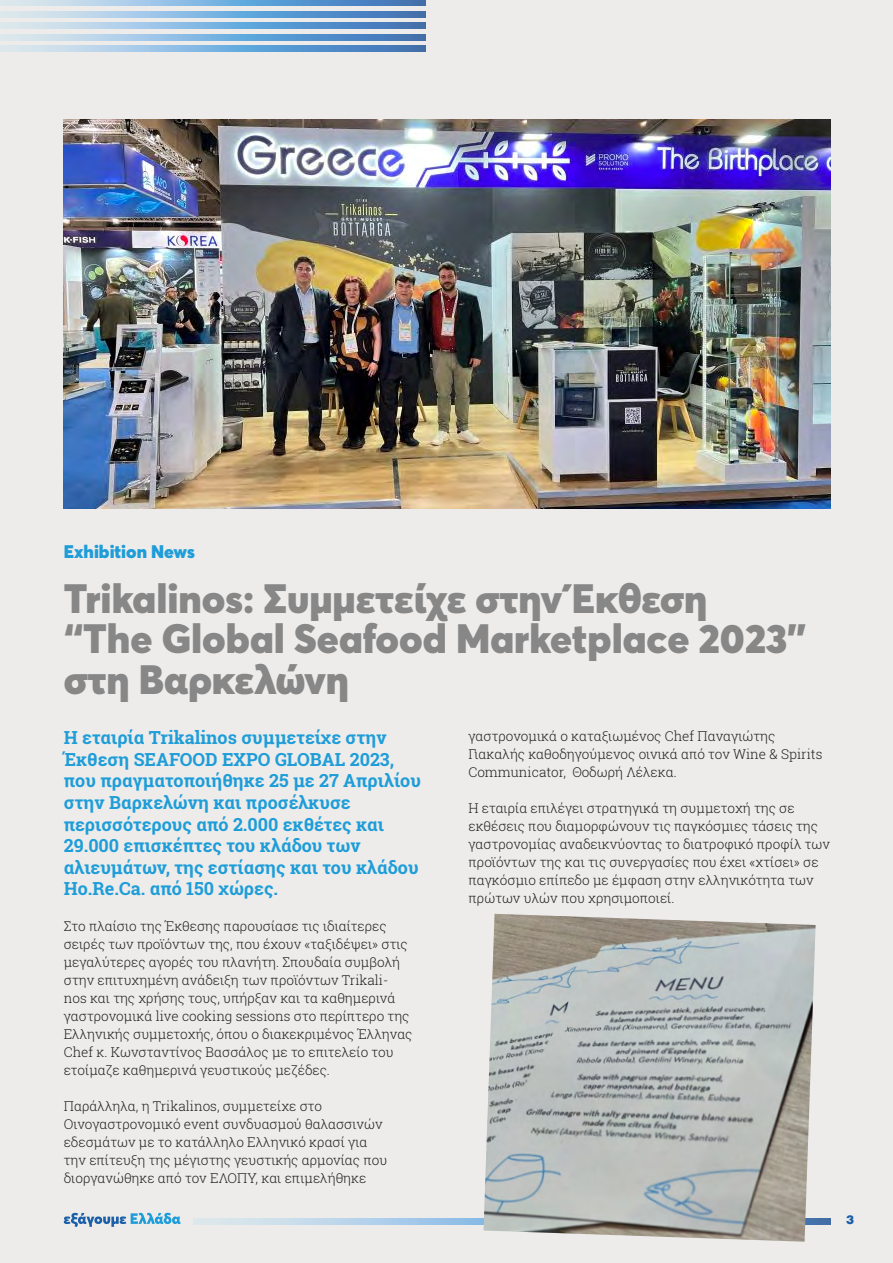
<style>
.page{position:relative;width:893px;height:1263px;background:#edeceb}
.page>*{position:absolute;margin:0;border:0;box-sizing:border-box;transform-origin:0 0}
.t1{font:900 40.5px/40.5px "Averta";color:#888787}
.t2{font:700 18px/21.6px "Roboto Slab";color:#1e9dd8}
.t3{font:900 18px "Averta";color:#1e9dd8}
.t4{font:300 13.5px/18px "Roboto Slab";color:#231f20}
.t5{font:900 12px "UB Helvetica";color:#1b5fa9}
</style>
<div class="page">
<svg style="left:0;top:0;width:426px;height:6px;background:#83b0d9"></svg>
<svg style="left:0;top:23px;width:426px;height:6px;background:#83b0d9"></svg>
<svg style="left:0;top:46px;width:426px;height:5px;background:#83b0d9"></svg>
<svg style="left:0;top:11px;width:426px;height:6px;background:#83b0d9"></svg>
<svg style="left:0;top:34px;width:426px;height:6px;background:#83b0d9"></svg>
<svg style="left:64px;top:1213px;width:117px;height:14px"></svg>
<svg style="left:194px;top:1219px;width:637px;height:5px;background:#b3cfe6"></svg>
<img style="left:64px;top:119px;width:767px;height:389px">
<img style="left:483px;top:914px;width:333px;height:328px">
<h2 class="t3" style="left:64px;top:540px;width:133px">Exhibition News</h2>
<h1 class="t1" style="left:64px;top:578px;width:744px">Trikalinos: Συμμετείχε στην Έκθεση<br>“The Global Seafood Marketplace 2023” στη Βαρκελώνη</h1>
<p class="t2" style="left:64px;top:727px;width:359px">Η εταιρία Trikalinos συμμετείχε στην Έκθεση SEAFOOD EXPO GLOBAL 2023, που πραγματοποιήθηκε 25 με 27 Απριλίου στην Βαρκελώνη και προσέλκυσε περισσότερους από 2.000 εκθέτες και 29.000 επισκέπτες του κλάδου των αλιευμάτων, της εστίασης και του κλάδου Ho.Re.Ca. από 150 χώρες.</p>
<p class="t4" style="left:64px;top:917px;width:350px">Στο πλαίσιο της Έκθεσης παρουσίασε τις ιδιαίτερες σειρές των προϊόντων της, που έχουν «ταξιδέψει» στις μεγαλύτερες αγορές του πλανήτη. Σπουδαία συμβολή στην επιτυχημένη ανάδειξη των προϊόντων Trikali&shy;nos και της χρήσης τους, υπήρξαν και τα καθημερινά γαστρονομικά live cooking sessions στο περίπτερο της Ελληνικής συμμετοχής, όπου ο διακεκριμένος Έλληνας Chef κ. Κωνσταντίνος Βασσάλος με το επιτελείο του ετοίμαζε καθημερινά γευστικούς μεζέδες.</p>
<p class="t4" style="left:64px;top:1097px;width:325px">Παράλληλα, η Trikalinos, συμμετείχε στο Οινογαστρονομικό event συνδυασμού θαλασσινών εδεσμάτων με το κατάλληλο Ελληνικό κρασί για την επίτευξη της μέγιστης γευστικής αρμονίας που διοργανώθηκε από τον ΕΛΟΠΥ, και επιμελήθηκε</p>
<p class="t4" style="left:468px;top:727px;width:355px">γαστρονομικά ο καταξιωμένος Chef Παναγιώτης<br>Γιακαλής καθοδηγούμενος οινικά από τον Wine &amp; Spirits<br>Communicator, Θοδωρή Λέλεκα.</p>
<p class="t4" style="left:468px;top:799px;width:363px">Η εταιρία επιλέγει στρατηγικά τη συμμετοχή της σε εκθέσεις που διαμορφώνουν τις παγκόσμιες τάσεις της γαστρονομίας αναδεικνύοντας το διατροφικό προφίλ των προϊόντων της και τις συνεργασίες που έχει «χτίσει» σε παγκόσμιο επίπεδο με έμφαση στην ελληνικότητα των πρώτων υλών που χρησιμοποιεί.</p>
<p class="t5" style="left:846px;top:1212px;width:10px">3</p>
</div>
